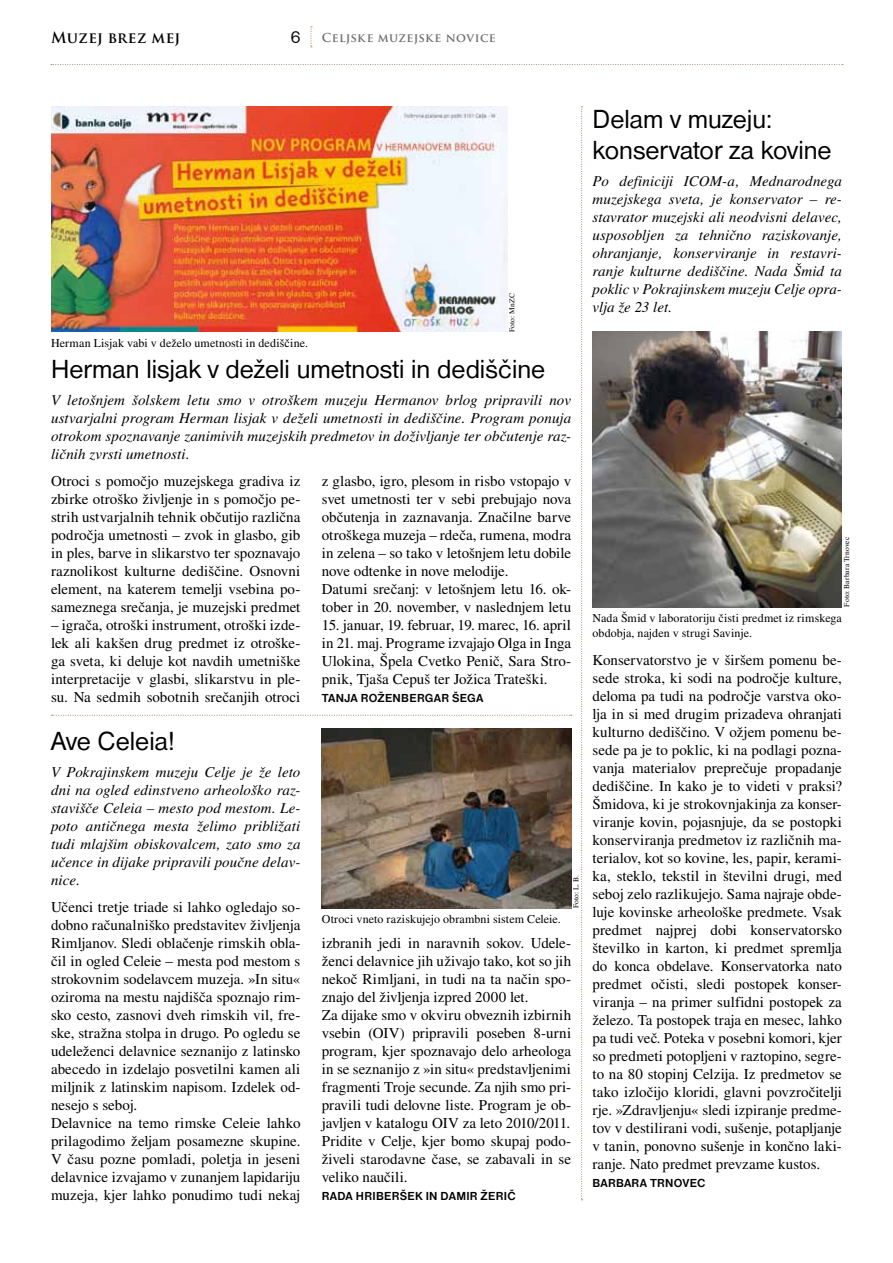
<style>
.page{position:relative;width:893px;height:1263px;background:#fff}
.page>*{position:absolute;margin:0;border:0;box-sizing:border-box;transform-origin:0 0}
.t1{font:27px/31.5px "Nimbus San D";color:#000}
.t2{font:15px/18px "Nimbus Rom No 9 LCE";color:#000;text-align:justify}
.t3{font:italic 15px/18px "Nimbus Rom No 9 LCE";letter-spacing:.005em;color:#000;text-align:justify}
.t4{font:700 15px "Trajan Pro";letter-spacing:.025em;color:#000}
.t5{font:12px/15px "Nimbus Rom No 9 LCE";letter-spacing:.01em;color:#000}
.t6{font:700 12px "Nimbus San D";letter-spacing:.025em;color:#000}
.t7{font:700 12px "Trajan Pro";letter-spacing:.025em;color:#706f6f}
.t8{font:7.5px "Nimbus Rom No 9 LCE";letter-spacing:.015em;color:#000}
.s1{font-family:"Nimbus San D";font-weight:400;font-size:18px;color:#000}
</style>
<div class="page">
<img style="left:322px;top:728px;width:249px;height:180px">
<img style="left:51px;top:107px;width:456px;height:225px">
<img style="left:592px;top:332px;width:250px;height:275px">
<svg style="left:310px;top:26px;width:2px;height:21px"></svg>
<svg style="left:51px;top:64px;width:792px;height:1px"></svg>
<svg style="left:52px;top:715px;width:520px;height:1px"></svg>
<svg style="left:581px;top:106px;width:2px;height:1094px"></svg>
<p class="t4" style="left:51px;top:28px;width:131px">Muzej brez mej</p>
<p class="t7" style="left:290px;top:31px;width:207px"><span class="s1">6</span> Celjske muzejske novice</p>
<p class="t5" style="left:51px;top:335px;width:258px">Herman Lisjak vabi v deželo umetnosti in dediščine.</p>
<p class="t8" style="left:508px;top:332px;width:40px;rotate:-90deg">Foto: MnZC</p>
<h1 class="t1" style="left:51px;top:354px;width:496px">Herman lisjak v deželi umetnosti in dediščine</h1>
<p class="t3" style="left:51px;top:391px;width:522px">V letošnjem šolskem letu smo v otroškem muzeju Hermanov brlog pripravili nov ustvarjalni program Herman lisjak v deželi umetnosti in dediščine. Program ponuja otrokom spoznavanje zanimivih muzejskih predmetov in doživljanje ter občutenje raz&shy;ličnih zvrsti umetnosti.</p>
<p class="t2" style="left:51px;top:473px;width:251px">Otroci s pomočjo muzejskega gradiva iz zbirke otroško življenje in s pomočjo pe&shy;strih ustvarjalnih tehnik občutijo različna področja umetnosti – zvok in glasbo, gib in ples, barve in slikarstvo ter spoznavajo raznolikost kulturne dediščine. Osnovni element, na katerem temelji vsebina po&shy;sameznega srečanja, je muzejski predmet</p>
<p class="t2" style="left:51px;top:617px;width:251px">– igrača, otroški instrument, otroški izde&shy;lek ali kakšen drug predmet iz otroške&shy;ga sveta, ki deluje kot navdih umetniške interpretacije v glasbi, slikarstvu in ple&shy;su. Na sedmih sobotnih srečanjih otroci</p>
<p class="t2" style="left:322px;top:473px;width:251px;text-align:left">z glasbo, igro, plesom in risbo vstopajo v svet umetnosti ter v sebi prebujajo nova občutenja in zaznavanja. Značilne barve otroškega muzeja – rdeča, rumena, modra in zelena – so tako v letošnjem letu dobile nove odtenke in nove melodije.<br>Datumi srečanj: v letošnjem letu 16. ok&shy;tober in 20. november, v naslednjem letu</p>
<p class="t2" style="left:322px;top:617px;width:251px">15. januar, 19. februar, 19. marec, 16. april in 21. maj. Programe izvajajo Olga in Inga Ulokina, Špela Cvetko Penič, Sara Stro&shy;pnik, Tjaša Cepuš ter Jožica Trateški.</p>
<p class="t6" style="left:322px;top:692px;width:163px">TANJA ROŽENBERGAR ŠEGA</p>
<h1 class="t1" style="left:51px;top:725px;width:126px">Ave Celeia!</h1>
<p class="t3" style="left:51px;top:763px;width:251px">V Pokrajinskem muzeju Celje je že leto dni na ogled edinstveno arheološko raz&shy;stavišče Celeia – mesto pod mestom. Le&shy;poto antičnega mesta želimo približati tudi mlajšim obiskovalcem, zato smo za učence in dijake pripravili poučne delav&shy;nice.</p>
<p class="t2" style="left:51px;top:898px;width:251px;text-align:left">Učenci tretje triade si lahko ogledajo so&shy;dobno računalniško predstavitev življenja Rimljanov. Sledi oblačenje rimskih obla&shy;čil in ogled Celeie – mesta pod mestom s strokovnim sodelavcem muzeja. »In situ« oziroma na mestu najdišča spoznajo rim&shy;sko cesto, zasnovi dveh rimskih vil, fre&shy;ske, stražna stolpa in drugo. Po ogledu se udeleženci delavnice seznanijo z latinsko abecedo in izdelajo posvetilni kamen ali miljnik z latinskim napisom. Izdelek od&shy;nesejo s seboj.<br>Delavnice na temo rimske Celeie lahko prilagodimo željam posamezne skupine.<br>V času pozne pomladi, poletja in jeseni delavnice izvajamo v zunanjem lapidariju muzeja, kjer lahko ponudimo tudi nekaj</p>
<p class="t5" style="left:322px;top:912px;width:241px">Otroci vneto raziskujejo obrambni sistem Celeie.</p>
<p class="t8" style="left:572px;top:908px;width:35px;rotate:-90deg">Foto: L. B.</p>
<p class="t2" style="left:322px;top:934px;width:251px;text-align:left">izbranih jedi in naravnih sokov. Udele&shy;ženci delavnice jih uživajo tako, kot so jih nekoč Rimljani, in tudi na ta način spo&shy;znajo del življenja izpred 2000 let.<br>Za dijake smo v okviru obveznih izbirnih vsebin (OIV) pripravili poseben 8-urni program, kjer spoznavajo delo arheologa in se seznanijo z »in situ« predstavljenimi fragmenti Troje secunde. Za njih smo pri&shy;pravili tudi delovne liste. Program je ob&shy;javljen v katalogu OIV za leto 2010/2011.<br>Pridite v Celje, kjer bomo skupaj podo&shy;živeli starodavne čase, se zabavali in se veliko naučili.</p>
<p class="t6" style="left:322px;top:1190px;width:195px">RADA HRIBERŠEK IN DAMIR ŽERIČ</p>
<h1 class="t1" style="left:592px;top:103px;width:241px">Delam v muzeju: konservator za kovine</h1>
<p class="t3" style="left:592px;top:172px;width:251px">Po definiciji ICOM-a, Mednarodnega muzejskega sveta, je konservator – re&shy;stavrator muzejski ali neodvisni delavec, usposobljen za tehnično raziskovanje, ohranjanje, konserviranje in restavri&shy;ranje kulturne dediščine. Nada Šmid ta poklic v Pokrajinskem muzeju Celje opra&shy;vlja že 23 let.</p>
<p class="t8" style="left:842px;top:606px;width:71px;rotate:-90deg">Foto: Barbara Trnovec</p>
<p class="t5" style="left:592px;top:610px;width:251px">Nada Šmid v laboratoriju čisti predmet iz rimskega obdobja, najden v strugi Savinje.</p>
<p class="t2" style="left:592px;top:651px;width:251px">Konservatorstvo je v širšem pomenu be&shy;sede stroka, ki sodi na področje kulture, deloma pa tudi na področje varstva oko&shy;lja in si med drugim prizadeva ohranjati kulturno dediščino. V ožjem pomenu be&shy;sede pa je to poklic, ki na podlagi pozna&shy;vanja materialov preprečuje propadanje dediščine. In kako je to videti v praksi?<br>Šmidova, ki je strokovnjakinja za konser&shy;viranje kovin, pojasnjuje, da se postopki konserviranja predmetov iz različnih ma&shy;terialov, kot so kovine, les, papir, kerami&shy;ka, steklo, tekstil in številni drugi, med seboj zelo razlikujejo. Sama najraje obde&shy;luje kovinske arheološke predmete. Vsak predmet najprej dobi konservatorsko številko in karton, ki predmet spremlja do konca obdelave. Konservatorka nato predmet očisti, sledi postopek konser&shy;viranja – na primer sulfidni postopek za železo. Ta postopek traja en mesec, lahko pa tudi več. Poteka v posebni komori, kjer so predmeti potopljeni v raztopino, segre&shy;to na 80 stopinj Celzija. Iz predmetov se tako izločijo kloridi, glavni povzročitelji rje. »Zdravljenju« sledi izpiranje predme&shy;tov v destilirani vodi, sušenje, potapljanje v tanin, ponovno sušenje in končno laki&shy;ranje. Nato predmet prevzame kustos.</p>
<p class="t6" style="left:592px;top:1176px;width:114px">BARBARA TRNOVEC</p>
</div>
